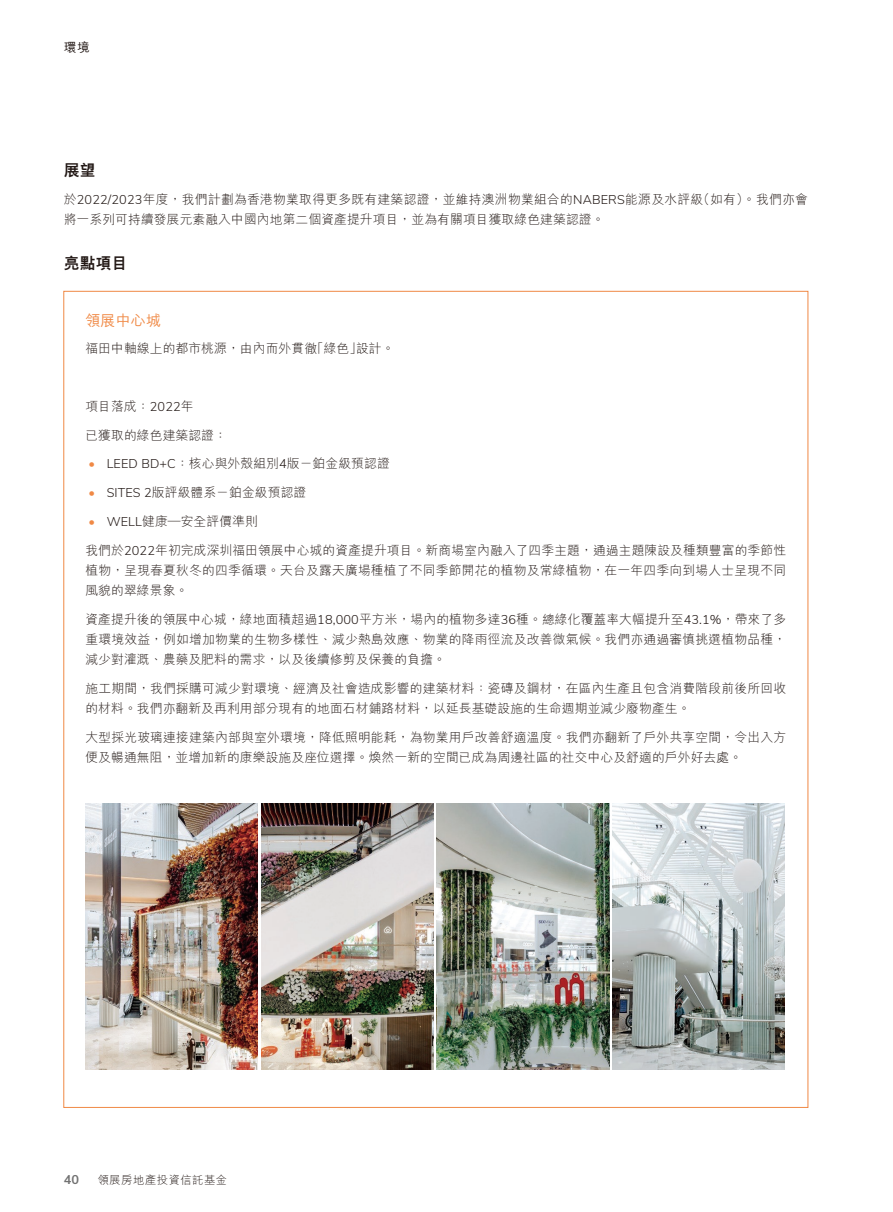
<style>
.page{position:relative;width:893px;height:1212px;background:#fff}
.page>*{position:absolute;margin:0;border:0;box-sizing:border-box;transform-origin:0 0}
.t1{font:800 15.75px "M Hei HK";letter-spacing:.01em;color:#231916}
.t2{font:500 15px "M Hei HK";letter-spacing:.01em;color:#f08945}
.t3{font:300 12.75px/20.2px "M Hei HK";letter-spacing:.01em;color:#231916}
.t4{font:700 12.75px "Nunito Sans";color:#727272}
.t5{font:500 12.75px "M Hei HK";color:#231916}
.t6{font:300 11.25px "M Hei HK";letter-spacing:.05em;color:#231916}
.s1{font-family:"Nunito Sans"}
.s2{font-family:"Nunito Sans";color:#f08945}
</style>
<div class="page">
<img style="left:85px;top:803px;width:173px;height:266px">
<img style="left:261px;top:803px;width:172px;height:266px">
<img style="left:437px;top:803px;width:172px;height:266px">
<img style="left:613px;top:803px;width:172px;height:266px">
<p class="t5" style="left:64px;top:38px;width:28px">環境</p>
<p class="t1" style="left:64px;top:162px;width:33px">展望</p>
<p class="t3" style="left:64px;top:189px;width:746px">於<span class="s1">2022/2023</span>年度，我們計劃為香港物業取得更多既有建築認證，並維持澳洲物業組合的<span class="s1">NABERS</span>能源及水評級（如有）。我們亦會將一系列可持續發展元素融入中國內地第二個資產提升項目，並為有關項目獲取綠色建築認證。</p>
<p class="t1" style="left:64px;top:255px;width:65px">亮點項目</p>
<p class="t2" style="left:85px;top:310px;width:77px">領展中心城</p>
<p class="t3" style="left:85px;top:338px;width:311px">福田中軸線上的都市桃源，由內而外貫徹「綠色」設計。</p>
<p class="t3" style="left:85px;top:395px;width:110px">項目落成：<span class="s1">2022</span>年</p>
<p class="t3" style="left:85px;top:424px;width:143px">已獲取的綠色建築認證：</p>
<p class="t3" style="left:88px;top:453px;width:303px"><span class="s2">•</span> <span class="s1">LEED BD+C</span>：核心與外殼組別<span class="s1">4</span>版－鉑金級預認證</p>
<p class="t3" style="left:88px;top:482px;width:219px"><span class="s2">•</span> <span class="s1">SITES 2</span>版評級體系－鉑金級預認證</p>
<p class="t3" style="left:88px;top:510px;width:171px"><span class="s2">•</span> <span class="s1">WELL</span>健康─安全評價準則</p>
<p class="t3" style="left:85px;top:539px;width:702px;text-align:justify">我們於<span class="s1">2022</span>年初完成深圳福田領展中心城的資產提升項目。新商場室內融入了四季主題，通過主題陳設及種類豐富的季節性植物，呈現春夏秋冬的四季循環。天台及露天廣場種植了不同季節開花的植物及常綠植物，在一年四季向到場人士呈現不同風貌的翠綠景象。</p>
<p class="t3" style="left:85px;top:608px;width:702px;text-align:justify">資產提升後的領展中心城，綠地面積超過<span class="s1">18,000</span>平方米，場內的植物多達<span class="s1">36</span>種。總綠化覆蓋率大幅提升至<span class="s1">43.1%</span>，帶來了多重環境效益，例如增加物業的生物多樣性、減少熱島效應、物業的降雨徑流及改善微氣候。我們亦通過審慎挑選植物品種，減少對灌溉、農藥及肥料的需求，以及後續修剪及保養的負擔。</p>
<p class="t3" style="left:85px;top:678px;width:702px">施工期間，我們採購可減少對環境、經濟及社會造成影響的建築材料：瓷磚及鋼材，在區內生產且包含消費階段前後所回收的材料。我們亦翻新及再利用部分現有的地面石材鋪路材料，以延長基礎設施的生命週期並減少廢物產生。</p>
<p class="t3" style="left:85px;top:727px;width:702px">大型採光玻璃連接建築內部與室外環境，降低照明能耗，為物業用戶改善舒適溫度。我們亦翻新了戶外共享空間，令出入方便及暢通無阻，並增加新的康樂設施及座位選擇。煥然一新的空間已成為周邊社區的社交中心及舒適的戶外好去處。</p>
<p class="t4" style="left:64px;top:1170px;width:17px">40</p>
<p class="t6" style="left:98px;top:1172px;width:131px">領展房地產投資信託基金</p>
</div>
